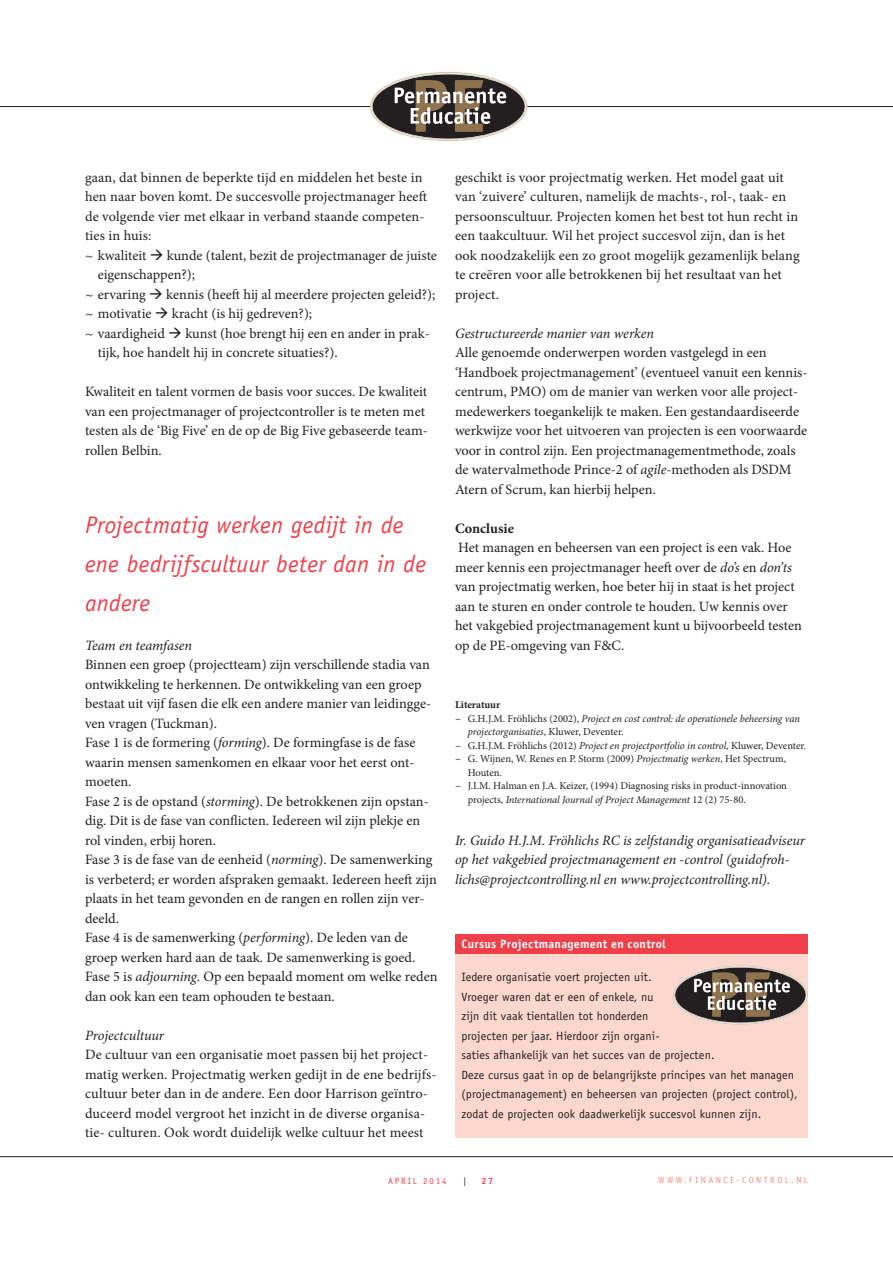
<style>
.page{position:relative;width:893px;height:1263px;background:#fff}
.page>*{position:absolute;margin:0;border:0;box-sizing:border-box;transform-origin:0 0}
.t1{font:italic 24px/39px "Officina Sans Std";letter-spacing:.01em;color:#ef404a}
.t2{font:14.25px/19.5px "Minion Pro";color:#231f20}
.t3{font:italic 14.25px/19.5px "Minion Pro";letter-spacing:-.01em;color:#231f20}
.t4{font:12px/19.5px "Officina Sans Std";letter-spacing:.01em;color:#231f20}
.t5{font:700 12px "Officina Sans Std";letter-spacing:.025em;color:#fff}
.t6{font:10.5px "Minion Pro";color:#231f20}
.t7{font:italic 10.5px "Minion Pro";letter-spacing:-.01em;color:#231f20}
.t8{font:700 10.5px "Minion Pro";letter-spacing:-.005em;color:#231f20}
.t9{font:9px "Officina Sans Std";letter-spacing:.27em;color:#f58f82}
.t10{font:9px "Officina Sans Std";letter-spacing:.2em;color:#ef404a}
.t11{font:700 9px "Officina Sans Std";color:#ef404a}
.t12{font:9px "Officina Sans Std";color:#231f20}
.s1{font-style:italic}
.s2{font-weight:700}
.s3{font-style:normal}
</style>
<div class="page">
<hr style="left:0;top:106px;width:893px;height:1px;background:#231f20">
<hr style="left:0;top:1156px;width:893px;height:1px;background:#231f20">
<svg style="left:371px;top:73px;width:155px;height:67px;background:#494443"></svg>
<svg style="left:395px;top:80px;width:111px;height:52px"></svg>
<div style="left:455px;top:953px;width:353px;height:184px;background:#fcd7cd"></div>
<div style="left:455px;top:934px;width:353px;height:19px;background:#ef404a"></div>
<svg style="left:674px;top:966px;width:133px;height:58px;background:#45403f"></svg>
<div style="left:673px;top:965px;width:135px;height:60px;border:1px solid #d4c8b9;border-radius:50%"></div>
<div style="left:675px;top:967px;width:131px;height:56px;border:1px solid #d4c8b9;border-radius:50%"></div>
<svg style="left:694px;top:972px;width:96px;height:45px;background:#72685f"></svg>
<p class="t2" style="left:85px;top:169px;width:344px">gaan, dat binnen de beperkte tijd en middelen het beste in hen naar boven komt. De succesvolle projectmanager heeft de volgende vier met elkaar in verband staande competen&shy;ties in huis:<br>~ kwaliteit</p>
<p class="t2" style="left:167px;top:247px;width:272px">kunde (talent, bezit de projectmanager de juiste</p>
<p class="t2" style="left:98px;top:266px;width:99px">eigenschappen?);</p>
<p class="t2" style="left:85px;top:286px;width:62px">~ ervaring</p>
<p class="t2" style="left:166px;top:286px;width:271px">kennis (heeft hij al meerdere projecten geleid?);</p>
<p class="t2" style="left:85px;top:305px;width:68px">~ motivatie</p>
<p class="t2" style="left:172px;top:305px;width:142px">kracht (is hij gedreven?);</p>
<p class="t2" style="left:85px;top:325px;width:81px">~ vaardigheid</p>
<p class="t2" style="left:98px;top:325px;width:334px;text-indent:88px">kunst (hoe brengt hij een en ander in prak&shy;tijk, hoe handelt hij in concrete situaties?).</p>
<p class="t2" style="left:85px;top:383px;width:344px">Kwaliteit en talent vormen de basis voor succes. De kwaliteit van een projectmanager of projectcontroller is te meten met testen als de ‘Big Five’ en de op de Big Five gebaseerde team&shy;rollen Belbin.</p>
<p class="t1" style="left:85px;top:508px;width:342px">Projectmatig werken gedijt in de ene bedrijfscultuur beter dan in de andere</p>
<p class="t2" style="left:85px;top:637px;width:354px"><span class="s1">Team en teamfasen<br></span>Binnen een groep (projectteam) zijn verschillende stadia van ontwikkeling te herkennen. De ontwikkeling van een groep bestaat uit vijf fasen die elk een andere manier van leidingge&shy;ven vragen (Tuckman).<br>Fase 1 is de formering (<span class="s1">forming</span>). De formingfase is de fase waarin mensen samenkomen en elkaar voor het eerst ont&shy;moeten.<br>Fase 2 is de opstand (<span class="s1">storming</span>). De betrokkenen zijn opstan&shy;dig. Dit is de fase van conflicten. Iedereen wil zijn plekje en rol vinden, erbij horen.<br>Fase 3 is de fase van de eenheid (<span class="s1">norming</span>). De samenwerking is verbeterd; er worden afspraken gemaakt. Iedereen heeft zijn plaats in het team gevonden en de rangen en rollen zijn ver&shy;deeld.<br>Fase 4 is de samenwerking (<span class="s1">performing</span>). De leden van de groep werken hard aan de taak. De samenwerking is goed.<br>Fase 5 is <span class="s1">adjourning</span>. Op een bepaald moment om welke reden dan ook kan een team ophouden te bestaan.</p>
<p class="t2" style="left:85px;top:1027px;width:353px"><span class="s1">Projectcultuur<br></span>De cultuur van een organisatie moet passen bij het project&shy;matig werken. Projectmatig werken gedijt in de ene bedrijfs&shy;cultuur beter dan in de andere. Een door Harrison geïntro&shy;duceerd model vergroot het inzicht in de diverse organisa&shy;tie- culturen. Ook wordt duidelijk welke cultuur het meest</p>
<p class="t2" style="left:455px;top:169px;width:346px">geschikt is voor projectmatig werken. Het model gaat uit van ‘zuivere’ culturen, namelijk de machts-, rol-, taak- en persoonscultuur. Projecten komen het best tot hun recht in een taakcultuur. Wil het project succesvol zijn, dan is het ook noodzakelijk een zo groot mogelijk gezamenlijk belang te creëren voor alle betrokkenen bij het resultaat van het project.</p>
<p class="t2" style="left:455px;top:325px;width:354px"><span class="s1">Gestructureerde manier van werken<br></span>Alle genoemde onderwerpen worden vastgelegd in een ‘Handboek projectmanagement’ (eventueel vanuit een kennis&shy;centrum, PMO) om de manier van werken voor alle project&shy;medewerkers toegankelijk te maken. Een gestandaardiseerde werkwijze voor het uitvoeren van projecten is een voorwaarde voor in control zijn. Een projectmanagementmethode, zoals de watervalmethode Prince-2 of <span class="s1">agile</span>-methoden als DSDM Atern of Scrum, kan hierbij helpen.</p>
<p class="t2" style="left:455px;top:520px;width:348px"><span class="s2">Conclusie<br></span>Het managen en beheersen van een project is een vak. Hoe meer kennis een projectmanager heeft over de <span class="s1">do’s</span> en <span class="s1">don’ts </span>van projectmatig werken, hoe beter hij in staat is het project aan te sturen en onder controle te houden. Uw kennis over het vakgebied projectmanagement kunt u bijvoorbeeld testen op de PE-omgeving van F&amp;C.</p>
<p class="t8" style="left:455px;top:701px;width:47px">Literatuur</p>
<p class="t7" style="left:455px;top:714px;width:346px"><span class="s3">~ G.H.J.M. Fröhlichs (2002),</span> Project en cost control: de operationele beheersing van</p>
<p class="t7" style="left:468px;top:728px;width:157px">projectorganisaties<span class="s3">, Kluwer, Deventer.</span></p>
<p class="t6" style="left:455px;top:741px;width:353px">~ G.H.J.M. Fröhlichs (2012) <span class="s1">Project en projectportfolio in control</span>, Kluwer, Deventer.</p>
<p class="t6" style="left:455px;top:755px;width:333px">~ G. Wijnen, W. Renes en P. Storm (2009) <span class="s1">Projectmatig werken</span>, Het Spectrum,</p>
<p class="t6" style="left:468px;top:768px;width:36px">Houten.</p>
<p class="t6" style="left:455px;top:782px;width:333px">~ J.I.M. Halman en J.A. Keizer, (1994) Diagnosing risks in product-innovation</p>
<p class="t7" style="left:468px;top:795px;width:280px"><span class="s3">projects,</span> International Journal of Project Management <span class="s3">12 (2) 75-80.</span></p>
<p class="t3" style="left:455px;top:832px;width:352px">Ir. Guido H.J.M. Fröhlichs RC is zelfstandig organisatieadviseur op het vakgebied projectmanagement en -control (guidofroh&shy;lichs@projectcontrolling.nl en www.projectcontrolling.nl).</p>
<p class="t5" style="left:461px;top:939px;width:206px">Cursus Projectmanagement en control</p>
<p class="t4" style="left:461px;top:969px;width:338px">Iedere organisatie voert projecten uit.<br>Vroeger waren dat er een of enkele, nu<br>zijn dit vaak tientallen tot honderden<br>projecten per jaar. Hierdoor zijn organi-<br>saties afhankelijk van het succes van de projecten.<br>Deze cursus gaat in op de belangrijkste principes van het managen (projectmanagement) en beheersen van projecten (project control), zodat de projecten ook daadwerkelijk succesvol kunnen zijn.</p>
<p class="t10" style="left:388px;top:1177px;width:60px">APRIL 2014</p>
<p class="t12" style="left:463px;top:1177px;width:4px">|</p>
<p class="t11" style="left:481px;top:1177px;width:13px">27</p>
<p class="t9" style="left:658px;top:1176px;width:151px">WWW.FINANCE-CONTROL.NL</p>
</div>
